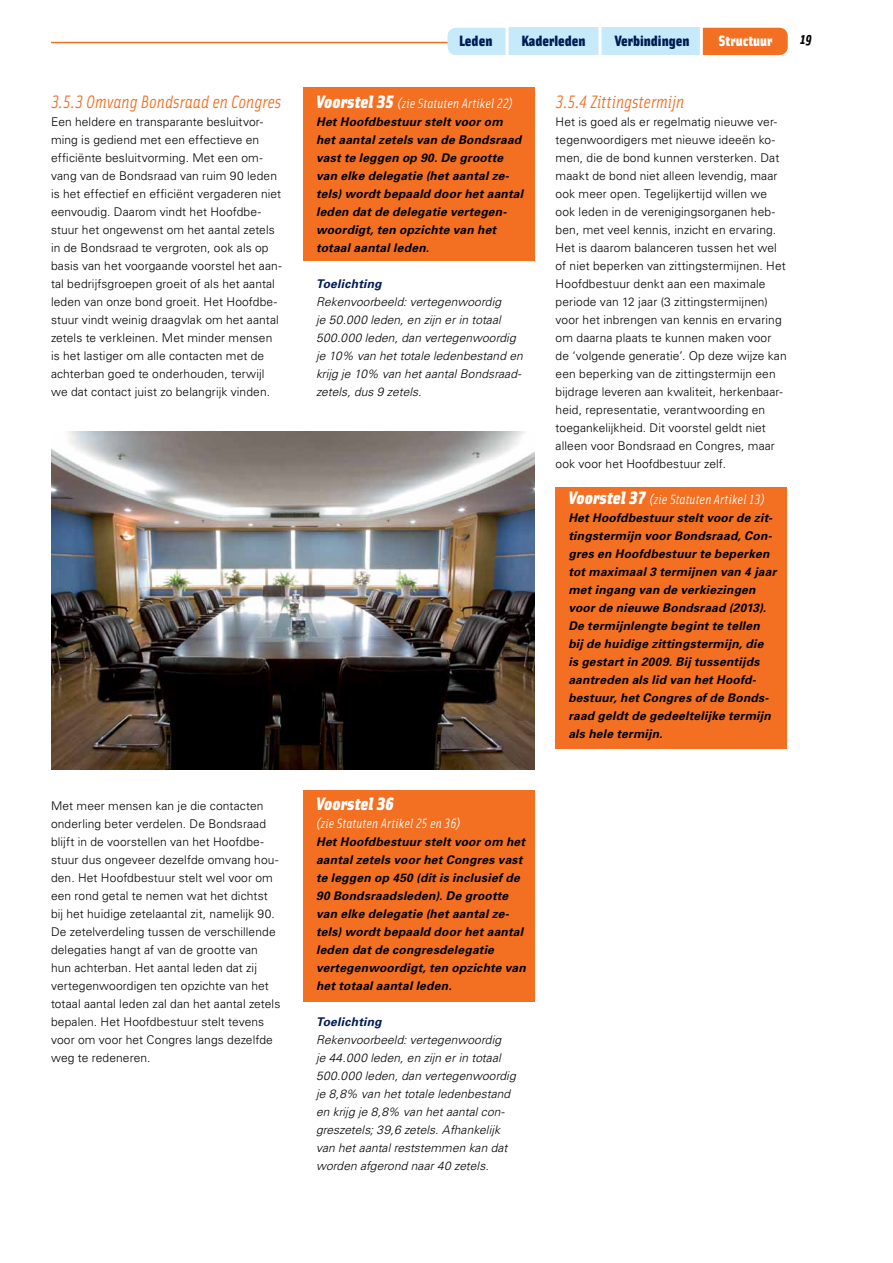
<style>
.page{position:relative;width:893px;height:1263px;background:#fff}
.page>*{position:absolute;margin:0;border:0;box-sizing:border-box;transform-origin:0 0}
.t1{font:italic 18px "Solex Regular Lining";color:#f36f21}
.t2{font:italic 18px "Solex Black Lining";color:#fff}
.t3{font:900 15px "Solex";color:#001c54}
.t4{font:900 15px "Solex";color:#fff}
.t5{font:italic 700 15px "Solex";color:#000}
.t6{font:italic 13.5px "Solex Regular Lining";letter-spacing:.01em;color:#fff}
.t7{font:300 12px/18px "Univers";letter-spacing:.01em;color:#000}
.t8{font:italic 700 12px/18px "Univers";letter-spacing:.02em;color:#000}
.t9{font:italic 300 12px/18px "Univers";letter-spacing:.01em;color:#000}
.t10{font:italic 700 12px "Univers";letter-spacing:.02em;color:#001c54}
.s1{font-family:"Solex Black Lining";font-size:18px}
</style>
<div class="page">
<hr style="left:51px;top:42px;width:736px;height:1px;background:#f36f21">
<div style="left:303px;top:789px;width:231px;height:212px;background:#f36f21"></div>
<div style="left:556px;top:486px;width:231px;height:262px;background:#f36f21"></div>
<div style="left:303px;top:88px;width:231px;height:173px;background:#f36f21"></div>
<div style="left:448px;top:28px;width:66px;height:27px;background:#c7eafb;border-radius:9px"></div>
<div style="left:686px;top:28px;width:102px;height:27px;background:#f36f21;border-radius:9px"></div>
<div style="left:507px;top:28px;width:93px;height:27px;background:#c7eafb"></div>
<div style="left:600px;top:28px;width:102px;height:27px;background:#c7eafb"></div>
<hr style="left:506px;top:23px;width:3px;height:35px;background:#fff">
<hr style="left:598px;top:23px;width:3px;height:35px;background:#fff">
<hr style="left:700px;top:23px;width:3px;height:35px;background:#fff">
<img style="left:51px;top:431px;width:483px;height:338px">
<h1 class="t1" style="left:51px;top:90px;width:232px">3.5.3 Omvang Bondsraad en Congres</h1>
<p class="t7" style="left:51px;top:112px;width:232px">Een heldere en transparante besluitvor&shy;ming is gediend met een effectieve en efficiënte besluitvorming. Met een om&shy;vang van de Bondsraad van ruim 90 leden is het effectief en efficiënt vergaderen niet eenvoudig. Daarom vindt het Hoofdbe&shy;stuur het ongewenst om het aantal zetels in de Bondsraad te vergroten, ook als op basis van het voorgaande voorstel het aan&shy;tal bedrijfsgroepen groeit of als het aantal leden van onze bond groeit. Het Hoofdbe&shy;stuur vindt weinig draagvlak om het aantal zetels te verkleinen. Met minder mensen is het lastiger om alle contacten met de achterban goed te onderhouden, terwijl we dat contact juist zo belangrijk vinden.</p>
<p class="t7" style="left:51px;top:796px;width:231px">Met meer mensen kan je die contacten onderling beter verdelen. De Bondsraad blijft in de voorstellen van het Hoofdbe&shy;stuur dus ongeveer dezelfde omvang hou&shy;den. Het Hoofdbestuur stelt wel voor om een rond getal te nemen wat het dichtst bij het huidige zetelaantal zit, namelijk 90.<br>De zetelverdeling tussen de verschillende delegaties hangt af van de grootte van hun achterban. Het aantal leden dat zij vertegenwoordigen ten opzichte van het totaal aantal leden zal dan het aantal zetels bepalen. Het Hoofdbestuur stelt tevens voor om voor het Congres langs dezelfde weg te redeneren.</p>
<p class="t3" style="left:459px;top:31px;width:35px">Leden</p>
<p class="t3" style="left:521px;top:31px;width:66px">Kaderleden</p>
<p class="t3" style="left:615px;top:31px;width:76px">Verbindingen</p>
<p class="t4" style="left:719px;top:31px;width:55px">Structuur</p>
<p class="t5" style="left:800px;top:29px;width:14px">19</p>
<p class="t6" style="left:316px;top:95px;width:198px"><span class="s1">Voorstel 35</span> (zie Statuten Artikel 22)</p>
<p class="t8" style="left:316px;top:112px;width:209px">Het Hoofdbestuur stelt voor om het aantal zetels van de Bondsraad vast te leggen op 90. De grootte van elke delegatie (het aantal ze&shy;tels) wordt bepaald door het aantal leden dat de delegatie vertegen&shy;woordigt, ten opzichte van het totaal aantal leden.</p>
<p class="t10" style="left:316px;top:276px;width:67px">Toelichting</p>
<p class="t9" style="left:316px;top:292px;width:208px">Rekenvoorbeeld: vertegenwoordig<br>je 50.000 leden, en zijn er in totaal 500.000 leden, dan vertegenwoordig je 10% van het totale ledenbestand en krijg je 10% van het aantal Bondsraad&shy;zetels, dus 9 zetels.</p>
<h1 class="t1" style="left:556px;top:90px;width:130px">3.5.4 Zittingstermijn</h1>
<p class="t7" style="left:556px;top:112px;width:233px">Het is goed als er regelmatig nieuwe ver&shy;tegenwoordigers met nieuwe ideeën ko&shy;men, die de bond kunnen versterken. Dat maakt de bond niet alleen levendig, maar ook meer open. Tegelijkertijd willen we ook leden in de verenigingsorganen heb&shy;ben, met veel kennis, inzicht en ervaring.<br>Het is daarom balanceren tussen het wel of niet beperken van zittingstermijnen. Het Hoofdbestuur denkt aan een maximale periode van 12 jaar (3 zittingstermijnen) voor het inbrengen van kennis en ervaring om daarna plaats te kunnen maken voor de ‘volgende generatie’. Op deze wijze kan een beperking van de zittingstermijn een bijdrage leveren aan kwaliteit, herkenbaar&shy;heid, representatie, verantwoording en toegankelijkheid. Dit voorstel geldt niet alleen voor Bondsraad en Congres, maar ook voor het Hoofdbestuur zelf.</p>
<p class="t6" style="left:568px;top:491px;width:198px"><span class="s1">Voorstel 37</span> (zie Statuten Artikel 13)</p>
<p class="t8" style="left:568px;top:508px;width:210px">Het Hoofdbestuur stelt voor de zit&shy;tingstermijn voor Bondsraad, Con&shy;gres en Hoofdbestuur te beperken tot maximaal 3 termijnen van 4 jaar met ingang van de verkiezingen voor de nieuwe Bondsraad (2013).<br>De termijnlengte begint te tellen bij de huidige zittingstermijn, die<br>is gestart in 2009. Bij tussentijds aantreden als lid van het Hoofd&shy;bestuur, het Congres of de Bonds&shy;raad geldt de gedeeltelijke termijn als hele termijn.</p>
<h1 class="t2" style="left:316px;top:791px;width:79px">Voorstel 36</h1>
<p class="t6" style="left:316px;top:815px;width:146px">(zie Statuten Artikel 25 en 36)</p>
<p class="t8" style="left:316px;top:832px;width:211px">Het Hoofdbestuur stelt voor om het aantal zetels voor het Congres vast te leggen op 450 (dit is inclusief de 90 Bondsraadsleden). De grootte van elke delegatie (het aantal ze&shy;tels) wordt bepaald door het aantal leden dat de congresdelegatie vertegenwoordigt, ten opzichte van het totaal aantal leden.</p>
<p class="t10" style="left:316px;top:1014px;width:67px">Toelichting</p>
<p class="t9" style="left:316px;top:1030px;width:201px">Rekenvoorbeeld: vertegenwoordig<br>je 44.000 leden, en zijn er in totaal 500.000 leden, dan vertegenwoordig je 8,8% van het totale ledenbestand en krijg je 8,8% van het aantal con&shy;greszetels; 39,6 zetels. Afhankelijk van het aantal reststemmen kan dat worden afgerond naar 40 zetels.</p>
</div>
